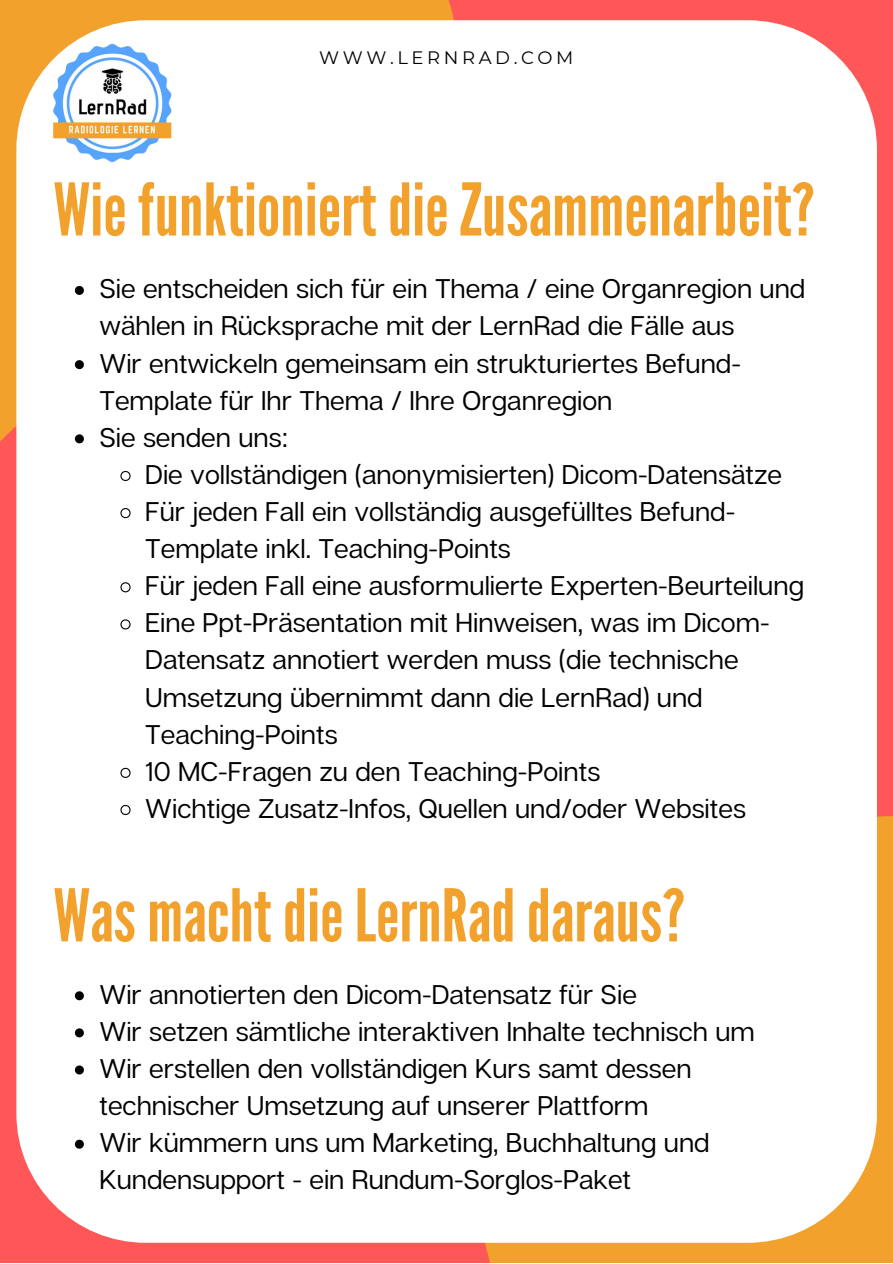
<style>
.page{position:relative;width:893px;height:1264px;background:#fff}
.page>*{position:absolute;margin:0;border:0;box-sizing:border-box;transform-origin:0 0}
.t1{font:72.45px "League Gothic";color:#f2a22c}
.t2{font:27px/37px "Articulat CF";color:#000}
.t3{font:18px "Montserrat";letter-spacing:.2em;color:#000}
</style>
<div class="page">
<div style="left:0;top:0;width:892px;height:1262px;background:#ff5757"></div>
<div style="left:0;top:0;width:454px;height:442px;background:#f2a22c"></div>
<svg style="left:461px;top:814px;width:431px;height:448px;background:#f3a73f"></svg>
<div style="left:16px;top:20px;width:860px;height:1222px;background:#fff;border-radius:129px"></div>
<img style="left:30px;top:20px;width:165px;height:143px">
<svg style="left:75px;top:286px;width:9px;height:9px"></svg>
<svg style="left:75px;top:360px;width:9px;height:9px"></svg>
<svg style="left:75px;top:434px;width:9px;height:9px"></svg>
<svg style="left:120px;top:470px;width:11px;height:11px"></svg>
<svg style="left:120px;top:508px;width:11px;height:11px"></svg>
<svg style="left:120px;top:582px;width:11px;height:11px"></svg>
<svg style="left:120px;top:619px;width:11px;height:11px"></svg>
<svg style="left:120px;top:767px;width:11px;height:11px"></svg>
<svg style="left:120px;top:804px;width:11px;height:11px"></svg>
<svg style="left:75px;top:991px;width:9px;height:9px"></svg>
<svg style="left:75px;top:1028px;width:9px;height:9px"></svg>
<svg style="left:75px;top:1065px;width:9px;height:9px"></svg>
<svg style="left:75px;top:1139px;width:9px;height:9px"></svg>
<p class="t3" style="left:319px;top:45px;width:256px">WWW.LERNRAD.COM</p>
<h1 class="t1" style="left:54px;top:166px;width:762px">Wie funktioniert die Zusammenarbeit?</h1>
<p class="t2" style="left:99px;top:271px;width:707px">Sie entscheiden sich für ein Thema / eine Organregion und wählen in Rücksprache mit der LernRad die Fälle aus<br>Wir entwickeln gemeinsam ein strukturiertes Befund-Template für Ihr Thema / Ihre Organregion<br>Sie senden uns:</p>
<p class="t2" style="left:145px;top:456px;width:660px">Die vollständigen (anonymisierten) Dicom-Datensätze Für jeden Fall ein vollständig ausgefülltes Befund-Template inkl. Teaching-Points<br>Für jeden Fall eine ausformulierte Experten-Beurteilung Eine Ppt-Präsentation mit Hinweisen, was im Dicom-Datensatz annotiert werden muss (die technische Umsetzung übernimmt dann die LernRad) und Teaching-Points<br>10 MC-Fragen zu den Teaching-Points<br>Wichtige Zusatz-Infos, Quellen und/oder Websites</p>
<h1 class="t1" style="left:54px;top:872px;width:633px">Was macht die LernRad daraus?</h1>
<p class="t2" style="left:99px;top:976px;width:657px">Wir annotierten den Dicom-Datensatz für Sie<br>Wir setzen sämtliche interaktiven Inhalte technisch um Wir erstellen den vollständigen Kurs samt dessen technischer Umsetzung auf unserer Plattform<br>Wir kümmern uns um Marketing, Buchhaltung und Kundensupport - ein Rundum-Sorglos-Paket</p>
</div>
